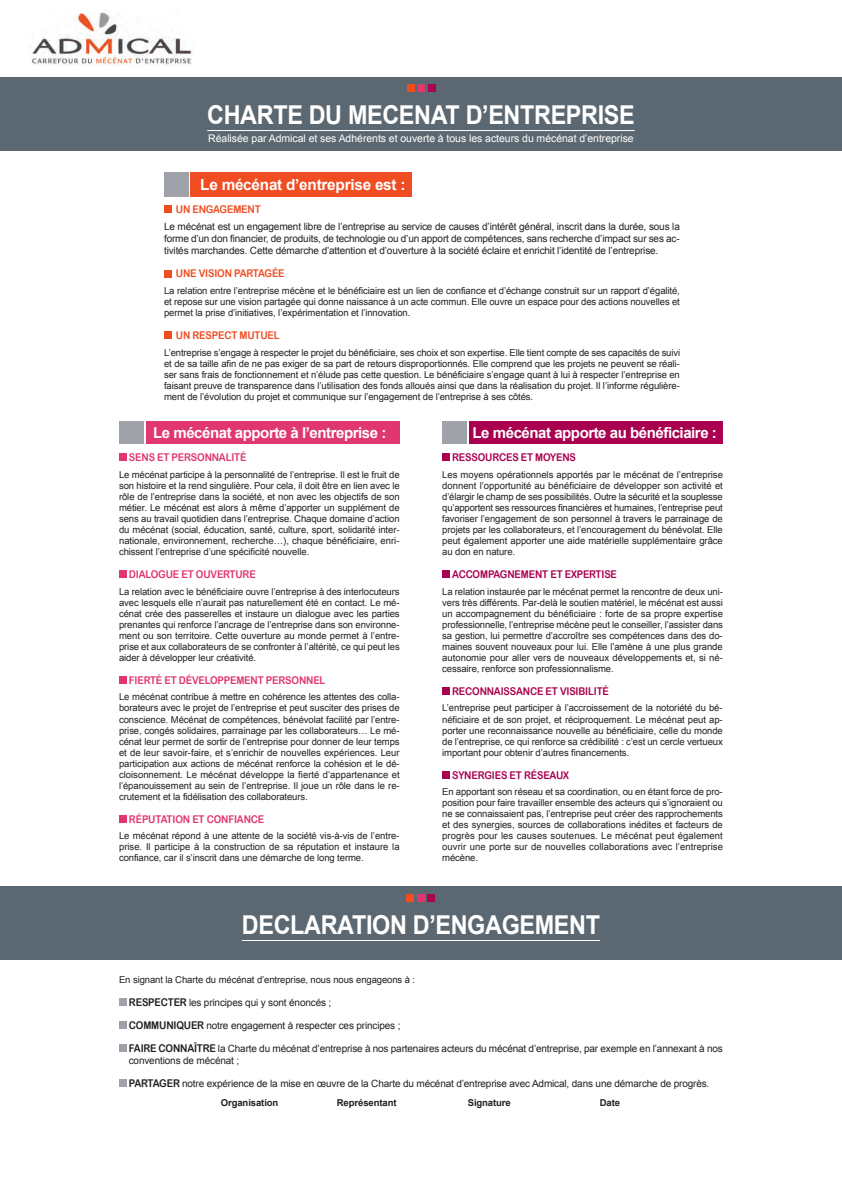
<style>
.page{position:relative;width:842px;height:1191px;background:#fff}
.page>*{position:absolute;margin:0;border:0;box-sizing:border-box;transform-origin:0 0}
.t1{font:700 26px "Arial";letter-spacing:-.015em;color:#fff;scale:.9 1}
.t2{font:700 15.3px "Arial";letter-spacing:-.015em;color:#fff}
.t3{font:700 15px "Arial";letter-spacing:-.03em;color:#fff}
.t4{font:10.7px "Arial Rounded MT Bold";letter-spacing:-.015em;color:#df376e;scale:.9 1}
.t5{font:10.7px "Arial Rounded MT Bold";letter-spacing:-.015em;color:#a9014f;scale:.9 1}
.t6{font:10.7px "Arial Rounded MT Bold";letter-spacing:-.015em;color:#f04d22;scale:.9 1}
.t7{font:10.5px "Arial";letter-spacing:-.005em;color:#fff}
.t8{font:10px/12px "Arial";letter-spacing:-.015em;color:#231f20}
.t9{font:9.5px/11px "Arial";letter-spacing:-.01em;color:#231f20;text-align:justify}
.t10{font:700 9.5px "Arial";letter-spacing:-.01em;color:#231f20}
.s1{font-family:"Arial Rounded MT Bold";font-size:10.7px}
</style>
<div class="page">
<div style="left:442px;top:421px;width:25px;height:23px;background:#a0a2a9"></div>
<div style="left:469px;top:421px;width:254px;height:23px;background:#a9014f"></div>
<div style="left:119px;top:421px;width:25px;height:23px;background:#a0a2a9"></div>
<div style="left:146px;top:421px;width:254px;height:23px;background:#df376e"></div>
<div style="left:164px;top:172px;width:25px;height:25px;background:#a0a2a9"></div>
<div style="left:191px;top:172px;width:221px;height:25px;background:#f04d22"></div>
<div style="left:0;top:77px;width:842px;height:74px;background:#5b6871"></div>
<hr style="left:207px;top:130px;width:428px;height:1px;background:#fff">
<div style="left:0;top:886px;width:842px;height:74px;background:#5b6871"></div>
<hr style="left:242px;top:940px;width:358px;height:1px;background:#fff">
<div style="left:164px;top:205px;width:8px;height:8px;background:#f04d22"></div>
<div style="left:164px;top:270px;width:8px;height:8px;background:#f04d22"></div>
<div style="left:164px;top:331px;width:8px;height:8px;background:#f04d22"></div>
<div style="left:119px;top:453px;width:8px;height:8px;background:#df376e"></div>
<div style="left:442px;top:453px;width:8px;height:8px;background:#a9014f"></div>
<div style="left:119px;top:570px;width:8px;height:8px;background:#df376e"></div>
<div style="left:119px;top:676px;width:8px;height:8px;background:#df376e"></div>
<div style="left:119px;top:815px;width:8px;height:7px;background:#df376e"></div>
<div style="left:442px;top:570px;width:8px;height:8px;background:#a9014f"></div>
<div style="left:442px;top:687px;width:8px;height:8px;background:#a9014f"></div>
<div style="left:442px;top:771px;width:8px;height:8px;background:#a9014f"></div>
<div style="left:119px;top:998px;width:8px;height:8px;background:#a0a2a9"></div>
<div style="left:119px;top:1021px;width:8px;height:8px;background:#a0a2a9"></div>
<div style="left:119px;top:1044px;width:8px;height:8px;background:#a0a2a9"></div>
<div style="left:407px;top:84px;width:8px;height:8px;background:#f04d22"></div>
<div style="left:417px;top:84px;width:8px;height:8px;background:#df376e"></div>
<div style="left:428px;top:84px;width:8px;height:8px;background:#a9014f"></div>
<div style="left:406px;top:893px;width:8px;height:8px;background:#f04d22"></div>
<div style="left:417px;top:893px;width:7px;height:8px;background:#df376e"></div>
<div style="left:427px;top:893px;width:8px;height:8px;background:#a9014f"></div>
<div style="left:119px;top:1079px;width:8px;height:7px;background:#a0a2a9"></div>
<img style="left:31px;top:12px;width:162px;height:53px">
<h1 class="t1" style="left:207px;top:101px;width:476px">charte Du mecenat D’entreprise</h1>
<p class="t7" style="left:208px;top:132px;width:427px">Réalisée par Admical et ses Adhérents et ouverte à tous les acteurs du mécénat d’entreprise</p>
<h2 class="t2" style="left:200px;top:176px;width:207px">Le mécénat d’entreprise est :</h2>
<p class="t6" style="left:176px;top:202px;width:96px">UN ENGAGEMENT</p>
<p class="t8" style="left:164px;top:221px;width:517px;text-align:justify">Le mécénat est un engagement libre de l’entreprise au service de causes d’intérêt général, inscrit dans la durée, sous la forme d’un don financier, de produits, de technologie ou d’un apport de compétences, sans recherche d’impact sur ses ac&shy;tivités marchandes. Cette démarche d’attention et d’ouverture à la société éclaire et enrichit l’identité de l’entreprise.</p>
<p class="t6" style="left:176px;top:267px;width:122px">UNE VISION PARTAGÉE</p>
<p class="t9" style="left:164px;top:285px;width:517px">La relation entre l’entreprise mécène et le bénéficiaire est un lien de confiance et d’échange construit sur un rapport d’égalité, et repose sur une vision partagée qui donne naissance à un acte commun. Elle ouvre un espace pour des actions nouvelles et permet la prise d’initiatives, l’expérimentation et l’innovation.</p>
<p class="t6" style="left:176px;top:329px;width:117px">UN RESPECT MUTUEL</p>
<p class="t9" style="left:164px;top:347px;width:518px">L’entreprise s’engage à respecter le projet du bénéficiaire, ses choix et son expertise. Elle tient compte de ses capacités de suivi et de sa taille afin de ne pas exiger de sa part de retours disproportionnés. Elle comprend que les projets ne peuvent se réali&shy;ser sans frais de fonctionnement et n’élude pas cette question. Le bénéficiaire s’engage quant à lui à respecter l’entreprise en faisant preuve de transparence dans l’utilisation des fonds alloués ainsi que dans la réalisation du projet. Il l’informe régulière&shy;ment de l’évolution du projet et communique sur l’engagement de l’entreprise à ses côtés.</p>
<h3 class="t3" style="left:153px;top:425px;width:235px">Le mécénat apporte à l’entreprise :</h3>
<p class="t4" style="left:129px;top:451px;width:132px">SENS ET PERSONNALITÉ</p>
<p class="t9" style="left:119px;top:469px;width:282px">Le mécénat participe à la personnalité de l’entreprise. Il est le fruit de son histoire et la rend singulière. Pour cela, il doit être en lien avec le rôle de l’entreprise dans la société, et non avec les objectifs de son métier. Le mécénat est alors à même d’apporter un supplément de sens au travail quotidien dans l’entreprise. Chaque domaine d’action du mécénat (social, éducation, santé, culture, sport, solidarité inter&shy;nationale, environnement, recherche…), chaque bénéficiaire, enri&shy;chissent l’entreprise d’une spécificité nouvelle.</p>
<p class="t4" style="left:129px;top:568px;width:142px">DIALOGUE ET OUVERTURE</p>
<p class="t9" style="left:119px;top:586px;width:282px">La relation avec le bénéficiaire ouvre l’entreprise à des interlocuteurs avec lesquels elle n’aurait pas naturellement été en contact. Le mé&shy;cénat crée des passerelles et instaure un dialogue avec les parties prenantes qui renforce l’ancrage de l’entreprise dans son environne&shy;ment ou son territoire. Cette ouverture au monde permet à l’entre&shy;prise et aux collaborateurs de se confronter à l’altérité, ce qui peut les aider à développer leur créativité.</p>
<p class="t4" style="left:129px;top:673px;width:220px">FIERTÉ ET DÉVELOPPEMENT PERSONNEL</p>
<p class="t9" style="left:119px;top:691px;width:282px">Le mécénat contribue à mettre en cohérence les attentes des colla&shy;borateurs avec le projet de l’entreprise et peut susciter des prises de conscience. Mécénat de compétences, bénévolat facilité par l’entre&shy;prise, congés solidaires, parrainage par les collaborateurs… Le mé&shy;cénat leur permet de sortir de l’entreprise pour donner de leur temps et de leur savoir-faire, et s’enrichir de nouvelles expériences. Leur participation aux actions de mécénat renforce la cohésion et le dé&shy;cloisonnement. Le mécénat développe la fierté d’appartenance et l’épanouissement au sein de l’entreprise. Il joue un rôle dans le re&shy;crutement et la fidélisation des collaborateurs.</p>
<p class="t4" style="left:129px;top:812px;width:152px">RÉPUTATION ET CONFIANCE</p>
<p class="t9" style="left:119px;top:830px;width:282px">Le mécénat répond à une attente de la société vis-à-vis de l’entre&shy;prise. Il participe à la construction de sa réputation et instaure la confiance, car il s’inscrit dans une démarche de long terme.</p>
<h3 class="t3" style="left:473px;top:425px;width:246px">Le mécénat apporte au bénéficiaire :</h3>
<p class="t5" style="left:452px;top:451px;width:139px">RESSOURCES ET MOYENS</p>
<p class="t9" style="left:442px;top:469px;width:282px">Les moyens opérationnels apportés par le mécénat de l’entreprise donnent l’opportunité au bénéficiaire de développer son activité et d’élargir le champ de ses possibilités. Outre la sécurité et la souplesse qu’apportent ses ressources financières et humaines, l’entreprise peut favoriser l’engagement de son personnel à travers le parrainage de projets par les collaborateurs, et l’encouragement du bénévolat. Elle peut également apporter une aide matérielle supplémentaire grâce au don en nature.</p>
<p class="t5" style="left:452px;top:568px;width:185px">ACCOMPAGNEMENT ET EXPERTISE</p>
<p class="t9" style="left:442px;top:586px;width:282px">La relation instaurée par le mécénat permet la rencontre de deux uni&shy;vers très différents. Par-delà le soutien matériel, le mécénat est aussi un accompagnement du bénéficiaire : forte de sa propre expertise professionnelle, l’entreprise mécène peut le conseiller, l’assister dans sa gestion, lui permettre d’accroître ses compétences dans des do&shy;maines souvent nouveaux pour lui. Elle l’amène à une plus grande autonomie pour aller vers de nouveaux développements et, si né&shy;cessaire, renforce son professionnalisme.</p>
<p class="t5" style="left:452px;top:684px;width:176px">RECONNAISSANCE ET VISIBILITÉ</p>
<p class="t9" style="left:442px;top:702px;width:282px">L’entreprise peut participer à l’accroissement de la notoriété du bé&shy;néficiaire et de son projet, et réciproquement. Le mécénat peut ap&shy;porter une reconnaissance nouvelle au bénéficiaire, celle du monde de l’entreprise, ce qui renforce sa crédibilité : c’est un cercle vertueux important pour obtenir d’autres financements.</p>
<p class="t5" style="left:452px;top:768px;width:131px">SYNERGIES ET RÉSEAUX</p>
<p class="t9" style="left:442px;top:786px;width:282px">En apportant son réseau et sa coordination, ou en étant force de pro&shy;position pour faire travailler ensemble des acteurs qui s’ignoraient ou ne se connaissaient pas, l’entreprise peut créer des rapprochements et des synergies, sources de collaborations inédites et facteurs de progrès pour les causes soutenues. Le mécénat peut également ouvrir une porte sur de nouvelles collaborations avec l’entreprise mécène.</p>
<h1 class="t1" style="left:242px;top:910px;width:399px">DecLaration D’engagement</h1>
<p class="t9" style="left:119px;top:974px;width:298px">En signant la Charte du mécénat d’entreprise, nous nous engageons à :</p>
<p class="t8" style="left:129px;top:996px;width:204px"><span class="s1">RESPECTER</span> les principes qui y sont énoncés ;</p>
<p class="t8" style="left:129px;top:1019px;width:273px"><span class="s1">COMMUNIQUER</span> notre engagement à respecter ces principes ;</p>
<p class="t8" style="left:129px;top:1042px;width:596px;line-height:11.7px"><span class="s1">FAIRE CONNAÎTRE</span> la Charte du mécénat d’entreprise à nos partenaires acteurs du mécénat d’entreprise, par exemple en l’annexant à nos conventions de mécénat ;</p>
<p class="t8" style="left:129px;top:1077px;width:582px"><span class="s1">PARTAGER</span> notre expérience de la mise en œuvre de la Charte du mécénat d’entreprise avec Admical, dans une démarche de progrès.</p>
<p class="t10" style="left:221px;top:1097px;width:59px">organisation</p>
<p class="t10" style="left:337px;top:1097px;width:61px">représentant</p>
<p class="t10" style="left:468px;top:1097px;width:45px">signature</p>
<p class="t10" style="left:600px;top:1097px;width:22px">Date</p>
</div>
